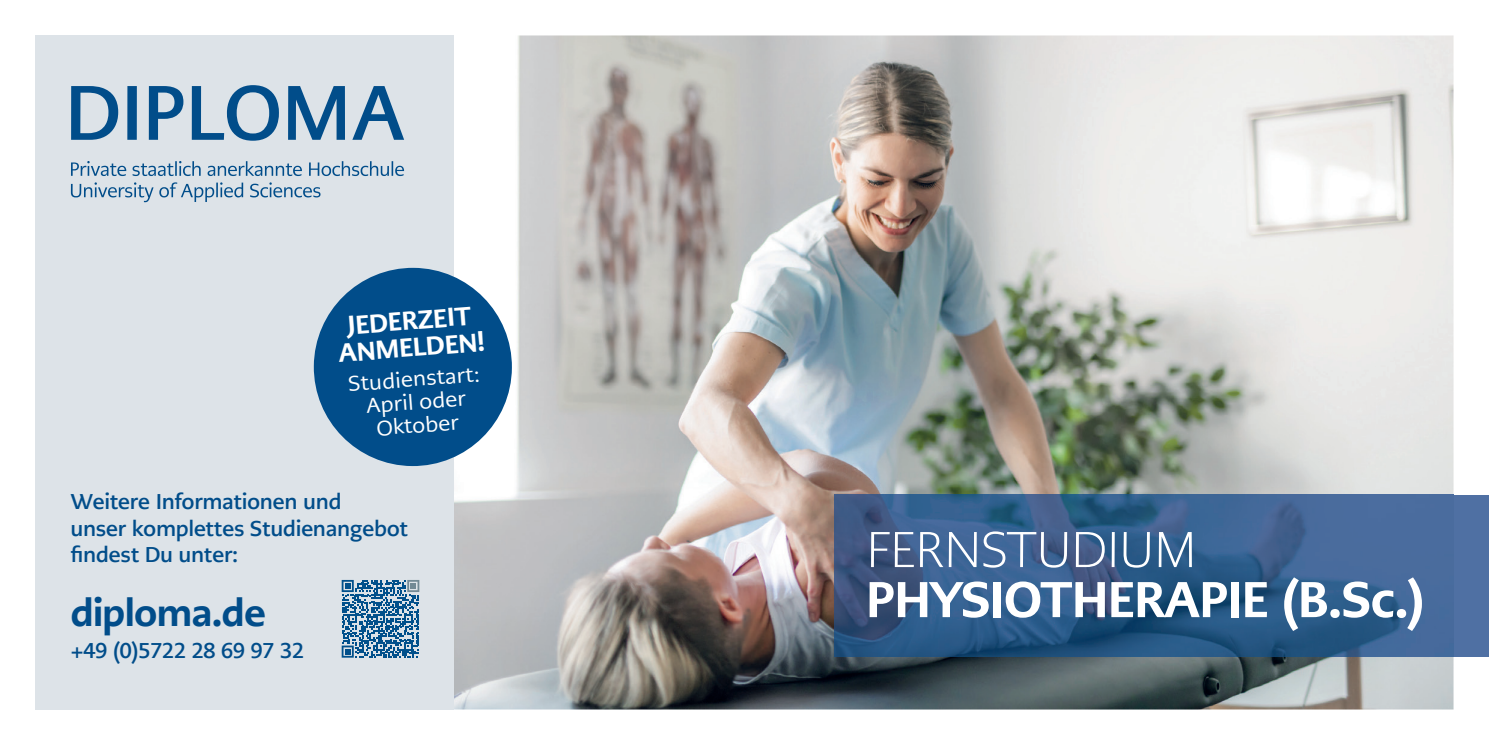
<style>
.page{position:relative;width:1489px;height:745px;background:#fff}
.page>*{position:absolute;margin:0;border:0;box-sizing:border-box;transform-origin:0 0}
.t1{font:800 50px "PMN Caecilia Sans Head";color:#fff}
.t2{font:300 50px "PMN Caecilia Sans Head";color:#fff}
.t3{font:800 37.5px "PMN Caecilia Sans Head";color:#014d8a}
.t4{font:800 25.75px/26.8px "PMN Caecilia Sans Head";color:#fff;text-align:center}
.t5{font:700 21.25px/26.2px "PMN Caecilia Sans Head";letter-spacing:.01em;color:#014d8a}
.t6{font:20.75px/23px "PMN Caecilia Sans Text";color:#fff;text-align:center;scale:1.05 1}
</style>
<div class="page">
<img style="left:454px;top:35px;width:999px;height:674px">
<div style="left:1453px;top:494px;width:35px;height:162px;background:#4f70a3"></div>
<img style="left:834px;top:494px;width:619px;height:162px">
<div style="left:35px;top:35px;width:419px;height:674px;background:#dde3e8"></div>
<div style="left:313px;top:267px;width:199px;height:199px;background:#014d8a;border-radius:50%"></div>
<svg style="left:71px;top:161px;width:55px;height:15px"></svg>
<svg style="left:133px;top:161px;width:68px;height:15px"></svg>
<svg style="left:207px;top:161px;width:95px;height:15px"></svg>
<svg style="left:309px;top:161px;width:95px;height:15px"></svg>
<svg style="left:71px;top:182px;width:82px;height:20px"></svg>
<svg style="left:159px;top:182px;width:84px;height:20px"></svg>
<svg style="left:250px;top:182px;width:70px;height:15px"></svg>
<svg style="left:71px;top:86px;width:47px;height:54px"></svg>
<div style="left:127px;top:86px;width:10px;height:54px;background:#014d8a"></div>
<svg style="left:149px;top:86px;width:34px;height:54px"></svg>
<svg style="left:192px;top:85px;width:87px;height:56px"></svg>
<svg style="left:288px;top:86px;width:57px;height:54px"></svg>
<svg style="left:352px;top:86px;width:52px;height:54px"></svg>
<svg style="left:342px;top:579px;width:77px;height:78px"></svg>
<p class="t4" style="left:336px;top:312px;width:148px;rotate:-4deg">JEDERZEIT<br>ANMELDEN!</p>
<p class="t6" style="left:347px;top:373px;width:127px;rotate:-5deg">Studienstart:<br>April oder<br>Oktober</p>
<p class="t5" style="left:71px;top:488px;width:338px">Weitere Informationen und<br>unser komplettes Studienangebot findest Du unter:</p>
<h2 class="t3" style="left:71px;top:587px;width:196px">diploma.de</h2>
<p class="t5" style="left:71px;top:636px;width:234px">+49 (0)5722 28 69 97 32</p>
<h1 class="t2" style="left:866px;top:518px;width:331px">FERNSTUDIUM</h1>
<h1 class="t1" style="left:866px;top:565px;width:559px">PHYSIOTHERAPIE (B.Sc.)</h1>
</div>
